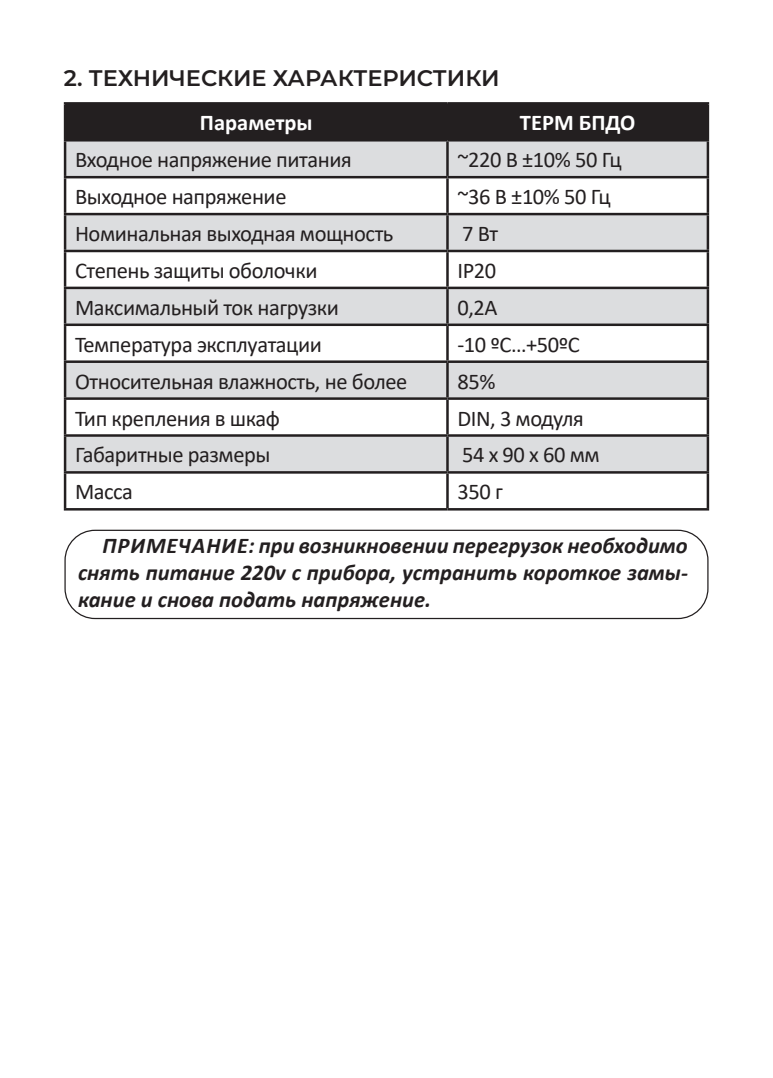
<style>
.page{position:relative;width:773px;height:1078px;background:#fff}
.page>*{position:absolute;margin:0;border:0;box-sizing:border-box;transform-origin:0 0}
.основа{font:22.5px "Calibri";letter-spacing:-.02em;color:#231f20}
.основа-2{font:italic 700 22.5px/27px "Calibri";color:#231f20;text-align:justify}
.загол{font:600 22.5px "Montserrat";color:#231f20}
.основа-3{font:700 22.5px "Calibri";color:#fff}
</style>
<div class="page">
<div style="left:66px;top:105px;width:640px;height:34px;background:#231f20"></div>
<svg style="left:66px;top:141px;width:640px;height:330px;fill:#dcdddf"></svg>
<hr style="left:64px;top:102px;width:383px;height:3px;background:#231f20">
<hr style="left:64px;top:105px;width:2px;height:34px;background:#231f20">
<hr style="left:447px;top:102px;width:262px;height:3px;background:#231f20">
<hr style="left:446px;top:105px;width:2px;height:34px;background:#231f20">
<hr style="left:706px;top:105px;width:3px;height:34px;background:#231f20">
<hr style="left:64px;top:139px;width:383px;height:2px;background:#231f20">
<hr style="left:64px;top:141px;width:2px;height:35px;background:#231f20">
<hr style="left:447px;top:139px;width:262px;height:2px;background:#231f20">
<hr style="left:446px;top:141px;width:2px;height:35px;background:#231f20">
<hr style="left:706px;top:141px;width:3px;height:35px;background:#231f20">
<hr style="left:64px;top:176px;width:383px;height:2px;background:#231f20">
<hr style="left:64px;top:178px;width:2px;height:35px;background:#231f20">
<hr style="left:447px;top:176px;width:262px;height:2px;background:#231f20">
<hr style="left:446px;top:178px;width:2px;height:35px;background:#231f20">
<hr style="left:706px;top:178px;width:3px;height:35px;background:#231f20">
<hr style="left:64px;top:213px;width:383px;height:2px;background:#231f20">
<hr style="left:64px;top:215px;width:2px;height:35px;background:#231f20">
<hr style="left:447px;top:213px;width:262px;height:2px;background:#231f20">
<hr style="left:446px;top:215px;width:2px;height:35px;background:#231f20">
<hr style="left:706px;top:215px;width:3px;height:35px;background:#231f20">
<hr style="left:64px;top:250px;width:383px;height:2px;background:#231f20">
<hr style="left:64px;top:252px;width:2px;height:34px;background:#231f20">
<hr style="left:447px;top:250px;width:262px;height:2px;background:#231f20">
<hr style="left:446px;top:252px;width:2px;height:34px;background:#231f20">
<hr style="left:706px;top:252px;width:3px;height:34px;background:#231f20">
<hr style="left:64px;top:286px;width:383px;height:3px;background:#231f20">
<hr style="left:64px;top:289px;width:2px;height:34px;background:#231f20">
<hr style="left:447px;top:286px;width:262px;height:3px;background:#231f20">
<hr style="left:446px;top:289px;width:2px;height:34px;background:#231f20">
<hr style="left:706px;top:289px;width:3px;height:34px;background:#231f20">
<hr style="left:64px;top:323px;width:383px;height:3px;background:#231f20">
<hr style="left:64px;top:326px;width:2px;height:34px;background:#231f20">
<hr style="left:447px;top:323px;width:262px;height:3px;background:#231f20">
<hr style="left:446px;top:326px;width:2px;height:34px;background:#231f20">
<hr style="left:706px;top:326px;width:3px;height:34px;background:#231f20">
<hr style="left:64px;top:360px;width:383px;height:3px;background:#231f20">
<hr style="left:64px;top:363px;width:2px;height:34px;background:#231f20">
<hr style="left:447px;top:360px;width:262px;height:3px;background:#231f20">
<hr style="left:446px;top:363px;width:2px;height:34px;background:#231f20">
<hr style="left:706px;top:363px;width:3px;height:34px;background:#231f20">
<hr style="left:64px;top:397px;width:383px;height:3px;background:#231f20">
<hr style="left:64px;top:400px;width:2px;height:34px;background:#231f20">
<hr style="left:447px;top:397px;width:262px;height:3px;background:#231f20">
<hr style="left:446px;top:400px;width:2px;height:34px;background:#231f20">
<hr style="left:706px;top:400px;width:3px;height:34px;background:#231f20">
<hr style="left:64px;top:434px;width:383px;height:2px;background:#231f20">
<hr style="left:64px;top:436px;width:2px;height:35px;background:#231f20">
<hr style="left:447px;top:434px;width:262px;height:2px;background:#231f20">
<hr style="left:446px;top:436px;width:2px;height:35px;background:#231f20">
<hr style="left:706px;top:436px;width:3px;height:35px;background:#231f20">
<hr style="left:64px;top:471px;width:383px;height:2px;background:#231f20">
<hr style="left:64px;top:473px;width:2px;height:35px;background:#231f20">
<hr style="left:447px;top:471px;width:262px;height:2px;background:#231f20">
<hr style="left:446px;top:473px;width:2px;height:35px;background:#231f20">
<hr style="left:706px;top:473px;width:3px;height:35px;background:#231f20">
<hr style="left:64px;top:508px;width:383px;height:2px;background:#231f20">
<hr style="left:447px;top:508px;width:262px;height:2px;background:#231f20">
<div style="left:64px;top:529px;width:644px;height:90px;border:1px solid #231f20;border-radius:30px"></div>
<p class="загол" style="left:64px;top:63px;width:437px">2. ТЕХНИЧЕСКИЕ ХАРАКТЕРИСТИКИ</p>
<p class="основа-3" style="left:200px;top:107px;width:114px">Параметры</p>
<p class="основа-3" style="left:520px;top:107px;width:117px">ТЕРМ БПДО</p>
<p class="основа" style="left:75px;top:144px;width:278px">Входное напряжение питания</p>
<p class="основа" style="left:457px;top:144px;width:166px">~220 В ±10% 50 Гц</p>
<p class="основа" style="left:75px;top:181px;width:213px">Выходное напряжение</p>
<p class="основа" style="left:457px;top:181px;width:155px">~36 В ±10% 50 Гц</p>
<p class="основа" style="left:75px;top:218px;width:320px">Номинальная выходная мощность</p>
<p class="основа" style="left:462px;top:218px;width:38px">7 Вт</p>
<p class="основа" style="left:75px;top:255px;width:244px">Степень защиты оболочки</p>
<p class="основа" style="left:457px;top:255px;width:40px">IP20</p>
<p class="основа" style="left:75px;top:291px;width:265px">Максимальный ток нагрузки</p>
<p class="основа" style="left:457px;top:291px;width:42px">0,2А</p>
<p class="основа" style="left:75px;top:328px;width:248px">Температура эксплуатации</p>
<p class="основа" style="left:457px;top:328px;width:124px">-10 ºС…+50ºС</p>
<p class="основа" style="left:75px;top:365px;width:334px">Относительная влажность, не более</p>
<p class="основа" style="left:457px;top:365px;width:40px">85%</p>
<p class="основа" style="left:75px;top:402px;width:206px">Тип крепления в шкаф</p>
<p class="основа" style="left:457px;top:402px;width:128px">DIN, 3 модуля</p>
<p class="основа" style="left:75px;top:439px;width:197px">Габаритные размеры</p>
<p class="основа" style="left:462px;top:439px;width:139px">54 х 90 х 60 мм</p>
<p class="основа" style="left:75px;top:476px;width:59px">Масса</p>
<p class="основа" style="left:457px;top:476px;width:47px">350 г</p>
<p class="основа-2" style="left:78px;top:531px;width:611px;text-indent:25px">ПРИМЕЧАНИЕ: при возникновении перегрузок необходимо снять питание 220v с прибора, устранить короткое замы&shy;кание и снова подать напряжение.</p>
</div>
